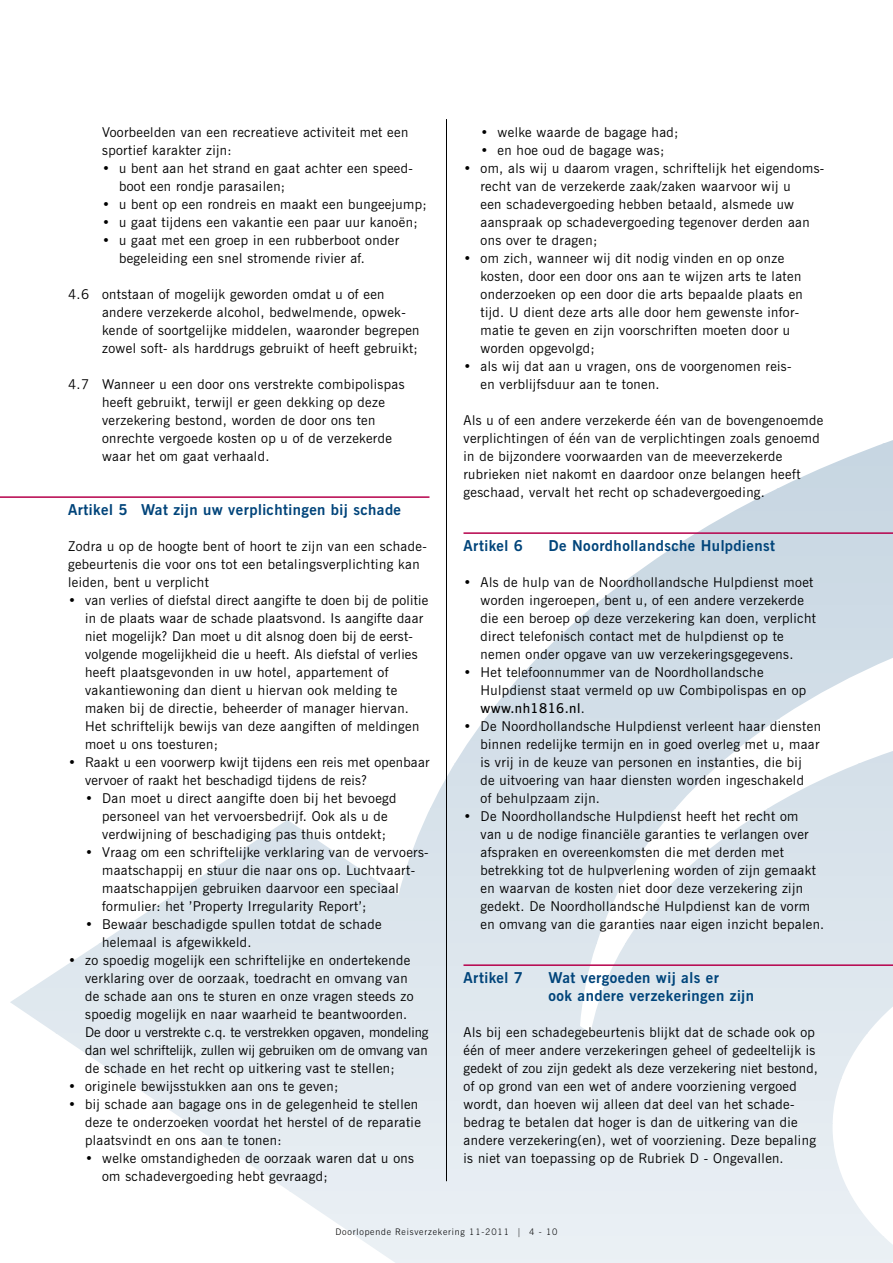
<style>
.page{position:relative;width:893px;height:1263px;background:#fff}
.page>*{position:absolute;margin:0;border:0;box-sizing:border-box;transform-origin:0 0}
.t1{font:700 15px/18px "News Gothic BT";letter-spacing:.03em;color:#00447a}
.t2{font:13.5px/18px "News Gothic BT";letter-spacing:.03em;color:#000}
.t3{font:300 9px "News Gothic BT";letter-spacing:.09em;color:#000}
.s1{font-weight:600}
</style>
<div class="page">
<hr style="left:10px;top:440px;width:883px;height:3px;background:#c6d5e1">
<svg style="left:777px;top:466px;width:116px;height:23px;fill:#c8d7e2"></svg>
<svg style="left:429px;top:489px;width:464px;height:22px"></svg>
<svg style="left:698px;top:511px;width:195px;height:21px;background:#cedbe5"></svg>
<svg style="left:660px;top:534px;width:233px;height:22px;background:#cedbe5"></svg>
<div style="left:623px;top:556px;width:270px;height:27px;background:#ccdae4"></div>
<div style="left:594px;top:583px;width:299px;height:23px;background:#cddae5"></div>
<div style="left:569px;top:606px;width:324px;height:22px;background:#cedbe6"></div>
<div style="left:544px;top:628px;width:349px;height:23px;background:#cfdce6"></div>
<div style="left:523px;top:651px;width:370px;height:22px;background:#d0dde7"></div>
<svg style="left:503px;top:673px;width:356px;height:23px;background:#d5e0e9"></svg>
<svg style="left:486px;top:696px;width:330px;height:22px;background:#d5e0e9"></svg>
<svg style="left:469px;top:718px;width:311px;height:23px;background:#d6e1e9"></svg>
<svg style="left:455px;top:741px;width:438px;height:22px;fill:#d4dfe9"></svg>
<svg style="left:442px;top:763px;width:451px;height:23px;fill:#d5e0e9"></svg>
<svg style="left:430px;top:786px;width:463px;height:22px;fill:#d6e1ea"></svg>
<svg style="left:271px;top:808px;width:622px;height:23px;fill:#d7e2ea"></svg>
<svg style="left:237px;top:831px;width:656px;height:22px;fill:#d8e2eb"></svg>
<svg style="left:202px;top:853px;width:691px;height:23px;fill:#d9e3eb"></svg>
<svg style="left:169px;top:876px;width:724px;height:22px;background:#dee6ee"></svg>
<svg style="left:134px;top:898px;width:759px;height:23px;background:#dde6ed"></svg>
<div style="left:100px;top:921px;width:793px;height:22px;background:#dce5ed"></div>
<div style="left:10px;top:943px;width:883px;height:23px;background:#dde6ed"></div>
<div style="left:10px;top:966px;width:883px;height:22px;background:#dee7ee"></div>
<div style="left:10px;top:988px;width:883px;height:23px;background:#dfe8ee"></div>
<div style="left:10px;top:1011px;width:883px;height:22px;background:#e0e8ef"></div>
<div style="left:10px;top:1033px;width:883px;height:23px;background:#e1e9ef"></div>
<div style="left:90px;top:1056px;width:762px;height:23px;background:#e2eaf0"></div>
<div style="left:124px;top:1079px;width:717px;height:22px;background:#e3eaf0"></div>
<div style="left:157px;top:1101px;width:678px;height:23px;background:#e4ebf1"></div>
<div style="left:191px;top:1124px;width:643px;height:22px;background:#e5ecf1"></div>
<div style="left:223px;top:1146px;width:616px;height:23px;background:#e6edf2"></div>
<div style="left:257px;top:1169px;width:592px;height:22px;background:#e7edf3"></div>
<div style="left:289px;top:1191px;width:574px;height:23px;background:#e8eef3"></div>
<div style="left:10px;top:1214px;width:883px;height:22px;background:linear-gradient(to right,#fff,#e4ebf1)"></div>
<div style="left:10px;top:1236px;width:883px;height:23px;background:linear-gradient(to right,#fff,#e3ebf1)"></div>
<hr style="left:390px;top:1259px;width:503px;height:4px;background:#ebf0f5">
<hr style="left:446px;top:119px;width:1px;height:1062px;background:#000">
<hr style="left:463px;top:532px;width:430px;height:2px;background:#b6004b">
<hr style="left:0;top:496px;width:429px;height:2px;background:#b6004b">
<hr style="left:463px;top:964px;width:430px;height:2px;background:#b6004b">
<p class="t2" style="left:102px;top:123px;width:308px">Voorbeelden van een recreatieve activiteit met een sportief karakter zijn:</p>
<p class="t2" style="left:119px;top:159px;width:295px;text-indent:-17px">• u bent aan het strand en gaat achter een speed&shy;boot een rondje parasailen;</p>
<p class="t2" style="left:102px;top:195px;width:326px">• u bent op een rondreis en maakt een bungeejump;</p>
<p class="t2" style="left:102px;top:213px;width:317px">• u gaat tijdens een vakantie een paar uur kanoën;</p>
<p class="t2" style="left:119px;top:231px;width:281px;text-indent:-17px">• u gaat met een groep in een rubberboot onder begeleiding een snel stromende rivier af.</p>
<p class="t2" style="left:102px;top:285px;width:319px;text-indent:-34px">4.6 ontstaan of mogelijk geworden omdat u of een andere verzekerde alcohol, bedwelmende, opwek&shy;kende of soortgelijke middelen, waaronder begrepen zowel soft- als harddrugs gebruikt of heeft gebruikt;</p>
<p class="t2" style="left:102px;top:375px;width:304px;text-indent:-34px">4.7 Wanneer u een door ons verstrekte combipolispas heeft gebruikt, terwijl er geen dekking op deze verzekering bestond, worden de door ons ten onrechte vergoede kosten op u of de verzekerde waar het om gaat verhaald.</p>
<p class="t1" style="left:68px;top:501px;width:335px">Artikel 5 Wat zijn uw verplichtingen bij schade</p>
<p class="t2" style="left:68px;top:537px;width:360px">Zodra u op de hoogte bent of hoort te zijn van een schade&shy;gebeurtenis die voor ons tot een betalingsverplichting kan leiden, bent u verplicht</p>
<p class="t2" style="left:85px;top:591px;width:345px;text-indent:-17px">• van verlies of diefstal direct aangifte te doen bij de politie in de plaats waar de schade plaatsvond. Is aangifte daar niet mogelijk? Dan moet u dit alsnog doen bij de eerst&shy;volgende mogelijkheid die u heeft. Als diefstal of verlies heeft plaatsgevonden in uw hotel, appartement of vakantiewoning dan dient u hiervan ook melding te maken bij de directie, beheerder of manager hiervan.<br>Het schriftelijk bewijs van deze aangiften of meldingen moet u ons toesturen;</p>
<p class="t2" style="left:85px;top:753px;width:346px;text-indent:-17px">• Raakt u een voorwerp kwijt tijdens een reis met openbaar vervoer of raakt het beschadigd tijdens de reis?</p>
<p class="t2" style="left:102px;top:789px;width:296px;text-indent:-17px">• Dan moet u direct aangifte doen bij het bevoegd personeel van het vervoersbedrijf. Ook als u de verdwijning of beschadiging pas thuis ontdekt;</p>
<p class="t2" style="left:102px;top:843px;width:328px;text-indent:-17px">• Vraag om een schriftelijke verklaring van de vervoers&shy;maatschappij en stuur die naar ons op. Luchtvaart&shy;maatschappijen gebruiken daarvoor een speciaal formulier: het ’Property Irregularity Report’;</p>
<p class="t2" style="left:102px;top:915px;width:281px;text-indent:-17px">• Bewaar beschadigde spullen totdat de schade helemaal is afgewikkeld.</p>
<p class="t2" style="left:85px;top:951px;width:345px;text-indent:-17px">• zo spoedig mogelijk een schriftelijke en ondertekende verklaring over de oorzaak, toedracht en omvang van<br>de schade aan ons te sturen en onze vragen steeds zo spoedig mogelijk en naar waarheid te beantwoorden.<br>De door u verstrekte c.q. te verstrekken opgaven, mondeling dan wel schriftelijk, zullen wij gebruiken om de omvang van de schade en het recht op uitkering vast te stellen;</p>
<p class="t2" style="left:68px;top:1077px;width:272px">• originele bewijsstukken aan ons te geven;</p>
<p class="t2" style="left:85px;top:1095px;width:337px;text-indent:-17px">• bij schade aan bagage ons in de gelegenheid te stellen deze te onderzoeken voordat het herstel of de reparatie plaatsvindt en ons aan te tonen:</p>
<p class="t2" style="left:102px;top:1149px;width:313px;text-indent:-17px">• welke omstandigheden de oorzaak waren dat u ons om schadevergoeding hebt gevraagd;</p>
<p class="t2" style="left:480px;top:123px;width:199px">• welke waarde de bagage had;</p>
<p class="t2" style="left:480px;top:141px;width:185px">• en hoe oud de bagage was;</p>
<p class="t2" style="left:480px;top:159px;width:345px;text-indent:-17px">• om, als wij u daarom vragen, schriftelijk het eigendoms&shy;recht van de verzekerde zaak/zaken waarvoor wij u<br>een schadevergoeding hebben betaald, alsmede uw aanspraak op schadevergoeding tegenover derden aan ons over te dragen;</p>
<p class="t2" style="left:480px;top:249px;width:324px;text-indent:-17px">• om zich, wanneer wij dit nodig vinden en op onze kosten, door een door ons aan te wijzen arts te laten onderzoeken op een door die arts bepaalde plaats en tijd. U dient deze arts alle door hem gewenste infor&shy;matie te geven en zijn voorschriften moeten door u worden opgevolgd;</p>
<p class="t2" style="left:480px;top:357px;width:313px;text-indent:-17px">• als wij dat aan u vragen, ons de voorgenomen reis&shy;en verblijfsduur aan te tonen.</p>
<p class="t2" style="left:463px;top:411px;width:361px">Als u of een andere verzekerde één van de bovengenoemde verplichtingen of één van de verplichtingen zoals genoemd in de bijzondere voorwaarden van de meeverzekerde rubrieken niet nakomt en daardoor onze belangen heeft geschaad, vervalt het recht op schadevergoeding.</p>
<p class="t1" style="left:463px;top:537px;width:61px">Artikel 6</p>
<p class="t1" style="left:548px;top:537px;width:228px">De Noordhollandsche Hulpdienst</p>
<p class="t2" style="left:480px;top:573px;width:337px;text-indent:-17px">• Als de hulp van de Noordhollandsche Hulpdienst moet worden ingeroepen, bent u, of een andere verzekerde die een beroep op deze verzekering kan doen, verplicht direct telefonisch contact met de hulpdienst op te nemen onder opgave van uw verzekeringsgegevens.</p>
<p class="t2" style="left:480px;top:663px;width:327px;text-indent:-17px">• Het telefoonnummer van de Noordhollandsche<br>Hulpdienst staat vermeld op uw Combipolispas en op <span class="s1">www.nh1816.nl</span>.</p>
<p class="t2" style="left:480px;top:717px;width:342px;text-indent:-17px">• De Noordhollandsche Hulpdienst verleent haar diensten binnen redelijke termijn en in goed overleg met u, maar is vrij in de keuze van personen en instanties, die bij<br>de uitvoering van haar diensten worden ingeschakeld<br>of behulpzaam zijn.</p>
<p class="t2" style="left:480px;top:807px;width:345px;text-indent:-17px">• De Noordhollandsche Hulpdienst heeft het recht om<br>van u de nodige financiële garanties te verlangen over afspraken en overeenkomsten die met derden met betrekking tot de hulpverlening worden of zijn gemaakt en waarvan de kosten niet door deze verzekering zijn gedekt. De Noordhollandsche Hulpdienst kan de vorm en omvang van die garanties naar eigen inzicht bepalen.</p>
<p class="t1" style="left:463px;top:969px;width:61px">Artikel 7</p>
<p class="t1" style="left:548px;top:969px;width:207px">Wat vergoeden wij als er<br>ook andere verzekeringen zijn</p>
<p class="t2" style="left:463px;top:1023px;width:356px">Als bij een schadegebeurtenis blijkt dat de schade ook op één of meer andere verzekeringen geheel of gedeeltelijk is gedekt of zou zijn gedekt als deze verzekering niet bestond, of op grond van een wet of andere voorziening vergoed wordt, dan hoeven wij alleen dat deel van het schade&shy;bedrag te betalen dat hoger is dan de uitkering van die andere verzekering(en), wet of voorziening. Deze bepaling is niet van toepassing op de Rubriek D - Ongevallen.</p>
<p class="t3" style="left:335px;top:1226px;width:224px">Doorlopende Reisverzekering 11-2011 | 4 - 10</p>
</div>
